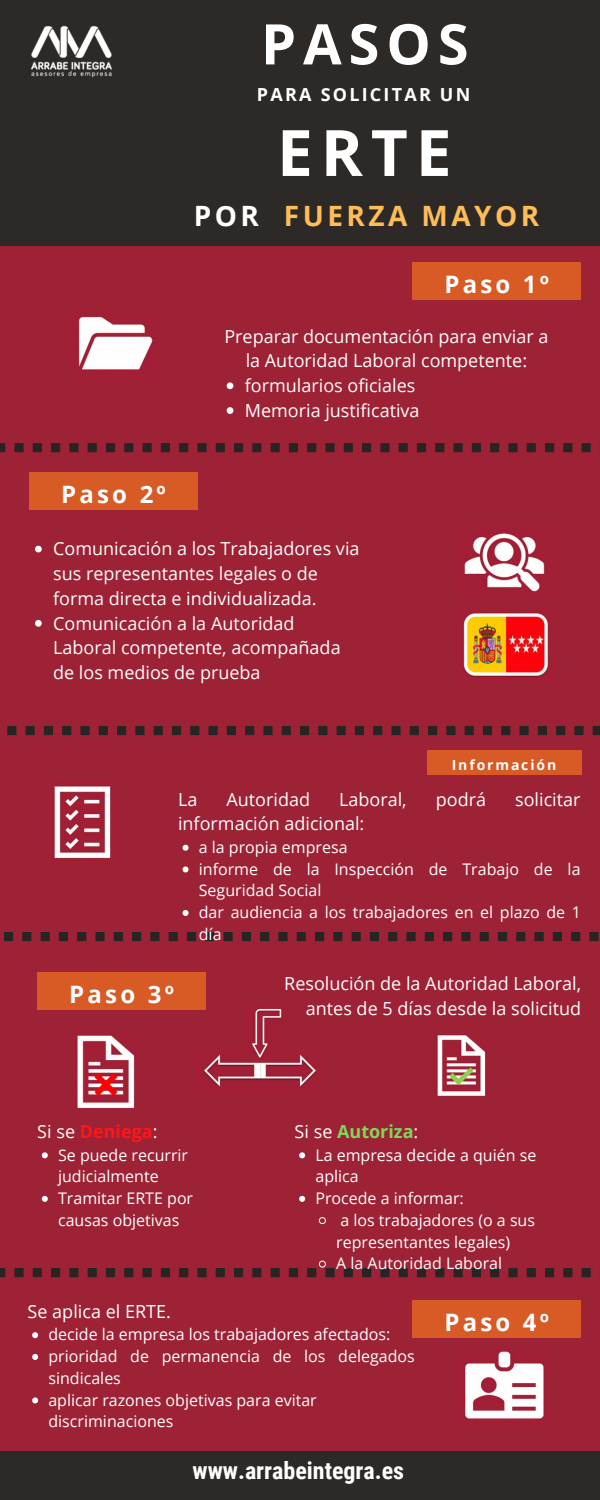
<style>
.page{position:relative;width:600px;height:1500px;background:#9d2235}
.page>*{position:absolute;margin:0;border:0;box-sizing:border-box;transform-origin:0 0}
.t1{font:700 64px "Open Sans";color:#fff}
.t2{font:700 56px "Open Sans";letter-spacing:.125em;color:#fff}
.t3{font:700 28px "Open Sans";letter-spacing:.125em;color:#ffbd59}
.t4{font:700 24px "Open Sans";letter-spacing:.135em;color:#fff}
.t5{font:700 24px "Roboto Condensed";color:#fff}
.t6{font:18px/24.8px "Open Sans";color:#fff}
.t7{font:700 18px "Open Sans";letter-spacing:.125em;color:#fff}
.t8{font:700 18px "Open Sans";color:#7ed957}
.t9{font:700 18px "Open Sans";color:#ff1616}
.t10{font:16px/21.8px "Open Sans";color:#fff}
.t11{font:700 14px "Open Sans";letter-spacing:.135em;color:#fff}
.s1{color:#fff}
.s2{font-weight:400;color:#fff}
</style>
<div class="page">
<div style="left:0;top:0;width:600px;height:245px;background:#2d2926"></div>
<div style="left:412px;top:263px;width:169px;height:37px;background:#d85a25"></div>
<svg style="left:0;top:443px;width:280px;height:9px"></svg>
<svg style="left:289px;top:443px;width:311px;height:9px"></svg>
<svg style="left:7px;top:726px;width:284px;height:9px"></svg>
<svg style="left:300px;top:726px;width:300px;height:9px"></svg>
<svg style="left:4px;top:932px;width:302px;height:9px"></svg>
<svg style="left:315px;top:932px;width:284px;height:9px"></svg>
<svg style="left:0;top:1268px;width:280px;height:9px"></svg>
<div style="left:0;top:1451px;width:600px;height:49px;background:#2d2926"></div>
<img style="left:31px;top:25px;width:81px;height:53px">
<div style="left:29px;top:473px;width:169px;height:37px;background:#d85a25"></div>
<div style="left:427px;top:750px;width:154px;height:24px;background:#d85a25"></div>
<img style="left:54px;top:786px;width:58px;height:73px">
<img style="left:463px;top:533px;width:82px;height:61px">
<img style="left:463px;top:608px;width:86px;height:69px">
<img style="left:76px;top:316px;width:77px;height:57px">
<div style="left:37px;top:972px;width:169px;height:38px;background:#d85a25"></div>
<img style="left:202px;top:1054px;width:116px;height:33px">
<img style="left:244px;top:1008px;width:39px;height:54px">
<img style="left:435px;top:1033px;width:51px;height:65px">
<img style="left:77px;top:1033px;width:59px;height:76px">
<div style="left:412px;top:1300px;width:169px;height:38px;background:#d85a25"></div>
<img style="left:462px;top:1351px;width:82px;height:71px">
<svg style="left:35px;top:546px;width:7px;height:6px"></svg>
<svg style="left:35px;top:620px;width:7px;height:7px"></svg>
<svg style="left:183px;top:845px;width:6px;height:6px"></svg>
<svg style="left:183px;top:866px;width:6px;height:6px"></svg>
<svg style="left:183px;top:910px;width:6px;height:6px"></svg>
<svg style="left:227px;top:382px;width:6px;height:7px"></svg>
<svg style="left:227px;top:407px;width:6px;height:7px"></svg>
<svg style="left:42px;top:1152px;width:6px;height:6px"></svg>
<svg style="left:42px;top:1196px;width:6px;height:6px"></svg>
<svg style="left:299px;top:1152px;width:6px;height:6px"></svg>
<svg style="left:299px;top:1196px;width:6px;height:6px"></svg>
<svg style="left:318px;top:1217px;width:8px;height:8px"></svg>
<svg style="left:289px;top:1260px;width:311px;height:17px"></svg>
<svg style="left:32px;top:1332px;width:6px;height:6px"></svg>
<svg style="left:32px;top:1354px;width:6px;height:6px"></svg>
<svg style="left:32px;top:1397px;width:6px;height:6px"></svg>
<h2 class="t2" style="left:261px;top:5px;width:209px">PASOS</h2>
<p class="t7" style="left:257px;top:81px;width:215px">PARA SOLICITAR UN</p>
<h1 class="t1" style="left:277px;top:108px;width:176px">ERTE</h1>
<h3 class="t3" style="left:194px;top:196px;width:347px"><span class="s1">POR</span> FUERZA MAYOR</h3>
<h3 class="t4" style="left:444px;top:267px;width:106px">Paso 1º</h3>
<p class="t6" style="left:224px;top:323px;width:326px;text-align:center">Preparar documentación para enviar a la Autoridad Laboral competente:</p>
<h3 class="t4" style="left:61px;top:477px;width:106px">Paso 2º</h3>
<p class="t6" style="left:245px;top:373px;width:176px">formularios oficiales<br>Memoria justificativa</p>
<p class="t6" style="left:53px;top:536px;width:308px">Comunicación a los Trabajadores via sus representantes legales o de forma directa e individualizada.<br>Comunicación a la Autoridad<br>Laboral competente, acompañada de los medios de prueba</p>
<p class="t11" style="left:452px;top:755px;width:106px">Información</p>
<p class="t6" style="left:178px;top:786px;width:21px">La</p>
<p class="t6" style="left:226px;top:786px;width:85px">Autoridad</p>
<p class="t6" style="left:339px;top:786px;width:69px">Laboral,</p>
<p class="t6" style="left:436px;top:786px;width:52px">podrá</p>
<p class="t6" style="left:515px;top:786px;width:67px">solicitar</p>
<p class="t6" style="left:178px;top:811px;width:188px">información adicional:</p>
<h3 class="t4" style="left:69px;top:977px;width:106px">Paso 3º</h3>
<p class="t10" style="left:199px;top:836px;width:384px">a la propia empresa<br>informe de la Inspección de Trabajo de la<br>Seguridad Social<br>dar audiencia a los trabajadores en el plazo de 1 día</p>
<p class="t6" style="left:284px;top:971px;width:298px;text-align:right">Resolución de la Autoridad Laboral, antes de 5 días desde la solicitud</p>
<p class="t9" style="left:37px;top:1119px;width:122px"><span class="s2">Si se</span> Deniega<span class="s2">:</span></p>
<p class="t8" style="left:295px;top:1119px;width:125px"><span class="s2">Si se</span> Autoriza<span class="s2">:</span></p>
<p class="t10" style="left:58px;top:1143px;width:137px">Se puede recurrir judicialmente<br>Tramitar ERTE por causas objetivas</p>
<p class="t10" style="left:315px;top:1143px;width:222px">La empresa decide a quién se aplica<br>Procede a informar:</p>
<p class="t10" style="left:336px;top:1209px;width:200px">a los trabajadores (o a sus representantes legales)<br>A la Autoridad Laboral</p>
<p class="t6" style="left:28px;top:1299px;width:145px">Se aplica el ERTE.</p>
<p class="t10" style="left:48px;top:1323px;width:368px">decide la empresa los trabajadores afectados: prioridad de permanencia de los delegados sindicales<br>aplicar razones objetivas para evitar discriminaciones</p>
<h3 class="t5" style="left:193px;top:1457px;width:213px">www.arrabeintegra.es</h3>
<h3 class="t4" style="left:444px;top:1305px;width:106px">Paso 4º</h3>
</div>
